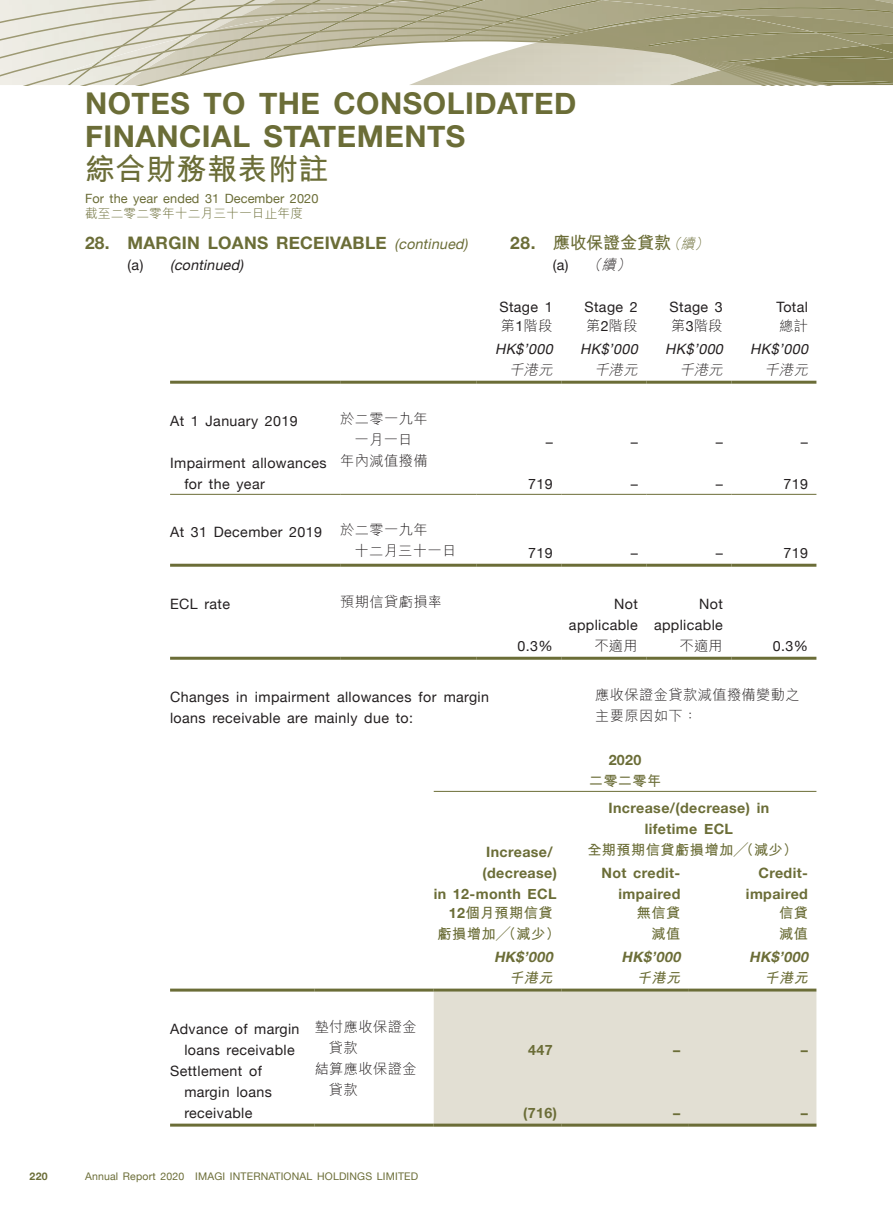
<style>
.page{position:relative;width:893px;height:1212px;background:#fff}
.page>*{position:absolute;margin:0;border:0;box-sizing:border-box;transform-origin:0 0}
.t1{font:700 30px/33px "Helvetica Neue";letter-spacing:.015em;color:#6b6d37}
.t2{font:30px "M Hei HK Bold E Ten B5 H";letter-spacing:.015em;color:#6b6d37}
.t3{font:700 17.25px "Helvetica Neue";letter-spacing:.015em;color:#6b6d37}
.t4{font:17.25px "M Hei HK Bold E Ten B5 H";letter-spacing:-.02em;color:#6b6d37}
.t5{font:14.25px/21px "Helvetica Neue";letter-spacing:.025em;color:#231f20}
.t6{font:700 14.25px/21px "Helvetica Neue";letter-spacing:.025em;color:#6b6d37;text-align:right}
.t7{font:14.25px/21px "M Hei HK Light E Ten B5 H";letter-spacing:.025em;color:#231f20}
.t8{font:14.25px/21px "M Hei HK Bold E Ten B5 H";letter-spacing:.025em;color:#6b6d37;text-align:center}
.t9{font:italic 14.25px "Helvetica Neue";color:#231f20}
.t10{font:italic 700 14.25px "Helvetica Neue";color:#6b6d37}
.t11{font:italic 14.25px "M Hei HK Light E Ten B5 H";color:#231f20}
.t12{font:italic 14.25px "M Hei HK Bold E Ten B5 H";color:#6b6d37}
.t13{font:12.75px "Helvetica Neue";letter-spacing:.005em;color:#6b6d37}
.t14{font:12.75px "M Hei HK Light E Ten B5 H";letter-spacing:.005em;color:#6b6d37}
.t15{font:10.5px "Helvetica Neue";letter-spacing:.015em;color:#6b6d37}
.t16{font:700 10.5px "Helvetica Neue";color:#6b6d37}
.s1{font-weight:400;font-style:italic;font-size:14.25px}
.s2{font-style:normal}
.s3{font-family:"Helvetica Neue";font-weight:700}
.s4{font-family:"M Hei HK Light E Ten B5 H";font-style:italic;font-size:14.25px}
.s5{font-family:"M Hei HK Light E Ten B5 H";font-style:italic}
.s6{font-family:"Helvetica Neue"}
</style>
<div class="page">
<svg style="left:0;top:0;width:893px;height:85px;background:#c4c1aa"></svg>
<hr style="left:170px;top:381px;width:170px;height:3px;background:#6b6d37">
<hr style="left:340px;top:381px;width:136px;height:3px;background:#6b6d37">
<hr style="left:476px;top:381px;width:85px;height:3px;background:#6b6d37">
<hr style="left:561px;top:381px;width:85px;height:3px;background:#6b6d37">
<hr style="left:646px;top:381px;width:85px;height:3px;background:#6b6d37">
<hr style="left:731px;top:381px;width:85px;height:3px;background:#6b6d37">
<hr style="left:170px;top:494px;width:170px;height:1px;background:#6b6d37">
<hr style="left:340px;top:494px;width:136px;height:1px;background:#6b6d37">
<hr style="left:476px;top:494px;width:85px;height:1px;background:#6b6d37">
<hr style="left:561px;top:494px;width:85px;height:1px;background:#6b6d37">
<hr style="left:646px;top:494px;width:85px;height:1px;background:#6b6d37">
<hr style="left:731px;top:494px;width:85px;height:1px;background:#6b6d37">
<hr style="left:170px;top:564px;width:170px;height:3px;background:#6b6d37">
<hr style="left:340px;top:564px;width:136px;height:3px;background:#6b6d37">
<hr style="left:476px;top:564px;width:85px;height:3px;background:#6b6d37">
<hr style="left:561px;top:564px;width:85px;height:3px;background:#6b6d37">
<hr style="left:646px;top:564px;width:85px;height:3px;background:#6b6d37">
<hr style="left:731px;top:564px;width:85px;height:3px;background:#6b6d37">
<hr style="left:170px;top:657px;width:170px;height:3px;background:#6b6d37">
<hr style="left:340px;top:657px;width:136px;height:3px;background:#6b6d37">
<hr style="left:476px;top:657px;width:85px;height:3px;background:#6b6d37">
<hr style="left:561px;top:657px;width:85px;height:3px;background:#6b6d37">
<hr style="left:646px;top:657px;width:85px;height:3px;background:#6b6d37">
<hr style="left:731px;top:657px;width:85px;height:3px;background:#6b6d37">
<div style="left:434px;top:991px;width:382px;height:132px;background:#e2dfd3"></div>
<hr style="left:434px;top:791px;width:382px;height:1px;background:#6b6d37">
<hr style="left:170px;top:988px;width:145px;height:3px;background:#6b6d37">
<hr style="left:315px;top:988px;width:119px;height:3px;background:#6b6d37">
<hr style="left:434px;top:988px;width:127px;height:3px;background:#6b6d37">
<hr style="left:561px;top:988px;width:128px;height:3px;background:#6b6d37">
<hr style="left:689px;top:988px;width:127px;height:3px;background:#6b6d37">
<hr style="left:170px;top:1123px;width:145px;height:3px;background:#6b6d37">
<hr style="left:315px;top:1123px;width:119px;height:3px;background:#6b6d37">
<hr style="left:434px;top:1123px;width:127px;height:3px;background:#6b6d37">
<hr style="left:561px;top:1123px;width:128px;height:3px;background:#6b6d37">
<hr style="left:689px;top:1123px;width:127px;height:3px;background:#6b6d37">
<p class="t16" style="left:30px;top:1169px;width:20px">220</p>
<h1 class="t1" style="left:85px;top:86px;width:493px">NOTES TO THE CONSOLIDATED<br>FINANCIAL STATEMENTS</h1>
<h1 class="t2" style="left:85px;top:157px;width:245px">綜合財務報表附註</h1>
<p class="t13" style="left:85px;top:191px;width:235px">For the year ended 31 December 2020</p>
<p class="t14" style="left:85px;top:209px;width:220px">截至二零二零年十二月三十一日止年度</p>
<p class="t3" style="left:85px;top:232px;width:384px">28. MARGIN LOANS RECEIVABLE <span class="s1">(continued)</span></p>
<p class="t9" style="left:128px;top:256px;width:117px"><span class="s2">( a )</span> (continued)</p>
<p class="t5" style="left:170px;top:410px;width:129px">At 1 January 2019</p>
<p class="t7" style="left:340px;top:410px;width:89px;text-align:center">於二零一九年一月一日</p>
<p class="t5" style="left:184px;top:452px;width:144px;text-indent:-14px">Impairment allowances for the year</p>
<p class="t7" style="left:340px;top:452px;width:89px">年內減值撥備</p>
<p class="t5" style="left:170px;top:521px;width:153px">At 31 December 2019</p>
<p class="t7" style="left:354px;top:521px;width:104px;text-indent:-14px">於二零一九年<br>十二月三十一日</p>
<p class="t4" style="left:510px;top:236px;width:202px"><span class="s3">28.</span> 應收保證金貸款<span class="s4">（續）</span></p>
<p class="t5" style="left:553px;top:254px;width:82px">(a) <span class="s5">（續）</span></p>
<p class="t5" style="left:499px;top:296px;width:55px">Stage 1</p>
<p class="t5" style="left:584px;top:296px;width:55px">Stage 2</p>
<p class="t5" style="left:669px;top:296px;width:55px">Stage 3</p>
<p class="t5" style="left:776px;top:296px;width:33px">Total</p>
<p class="t7" style="left:501px;top:317px;width:53px">第<span class="s6">1</span>階段</p>
<p class="t7" style="left:586px;top:317px;width:53px">第<span class="s6">2</span>階段</p>
<p class="t7" style="left:671px;top:317px;width:53px">第<span class="s6">3</span>階段</p>
<p class="t7" style="left:779px;top:317px;width:30px">總計</p>
<p class="t9" style="left:495px;top:340px;width:62px">HK$’000</p>
<p class="t9" style="left:580px;top:340px;width:62px">HK$’000</p>
<p class="t9" style="left:665px;top:340px;width:62px">HK$’000</p>
<p class="t9" style="left:750px;top:340px;width:62px">HK$’000</p>
<p class="t11" style="left:509px;top:364px;width:47px">千港元</p>
<p class="t11" style="left:594px;top:364px;width:47px">千港元</p>
<p class="t11" style="left:679px;top:364px;width:47px">千港元</p>
<p class="t11" style="left:764px;top:364px;width:47px">千港元</p>
<p class="t5" style="left:546px;top:431px;width:9px">–</p>
<p class="t5" style="left:631px;top:431px;width:9px">–</p>
<p class="t5" style="left:716px;top:431px;width:9px">–</p>
<p class="t5" style="left:801px;top:431px;width:9px">–</p>
<p class="t5" style="left:528px;top:473px;width:26px">719</p>
<p class="t5" style="left:631px;top:473px;width:9px">–</p>
<p class="t5" style="left:716px;top:473px;width:9px">–</p>
<p class="t5" style="left:783px;top:473px;width:26px">719</p>
<p class="t5" style="left:528px;top:542px;width:26px">719</p>
<p class="t5" style="left:631px;top:542px;width:9px">–</p>
<p class="t5" style="left:716px;top:542px;width:9px">–</p>
<p class="t5" style="left:783px;top:542px;width:26px">719</p>
<p class="t5" style="left:170px;top:593px;width:62px">ECL rate</p>
<p class="t7" style="left:340px;top:593px;width:104px">預期信貸虧損率</p>
<p class="t5" style="left:170px;top:686px;width:320px">Changes in impairment allowances for margin loans receivable are mainly due to:</p>
<p class="t5" style="left:518px;top:635px;width:37px">0.3%</p>
<p class="t5" style="left:569px;top:593px;width:70px;text-align:right">Not applicable</p>
<p class="t7" style="left:594px;top:637px;width:45px">不適用</p>
<p class="t5" style="left:654px;top:593px;width:70px;text-align:right">Not applicable</p>
<p class="t7" style="left:679px;top:637px;width:45px">不適用</p>
<p class="t5" style="left:773px;top:635px;width:37px">0.3%</p>
<p class="t7" style="left:595px;top:686px;width:206px">應收保證金貸款減值撥備變動之主要原因如下：</p>
<p class="t6" style="left:609px;top:749px;width:34px">2020</p>
<p class="t8" style="left:589px;top:772px;width:74px">二零二零年</p>
<p class="t6" style="left:434px;top:841px;width:125px">Increase/ (decrease)<br>in 12-month ECL</p>
<p class="t6" style="left:609px;top:797px;width:162px;text-align:center">Increase/(decrease) in lifetime ECL</p>
<p class="t8" style="left:587px;top:841px;width:212px">全期預期信貸虧損增加╱（減少）</p>
<p class="t6" style="left:601px;top:862px;width:80px">Not credit-</p>
<p class="t6" style="left:758px;top:862px;width:51px">Credit-</p>
<p class="t6" style="left:618px;top:883px;width:63px">impaired</p>
<p class="t6" style="left:746px;top:883px;width:63px">impaired</p>
<p class="t5" style="left:184px;top:1018px;width:117px;text-indent:-14px">Advance of margin loans receivable</p>
<p class="t7" style="left:329px;top:1018px;width:89px;text-indent:-14px">墊付應收保證金貸款</p>
<p class="t5" style="left:184px;top:1060px;width:89px;text-indent:-14px">Settlement of margin loans receivable</p>
<p class="t7" style="left:329px;top:1060px;width:89px;text-indent:-14px">結算應收保證金貸款</p>
<p class="t8" style="left:437px;top:904px;width:124px"><span class="s3">12</span>個月預期信貸<br>虧損增加╱（減少）</p>
<p class="t8" style="left:637px;top:904px;width:45px;text-align:right">無信貸減值</p>
<p class="t8" style="left:779px;top:904px;width:30px;text-align:left">信貸減值</p>
<p class="t10" style="left:494px;top:948px;width:64px">HK$’000</p>
<p class="t10" style="left:622px;top:948px;width:64px">HK$’000</p>
<p class="t10" style="left:749px;top:948px;width:64px">HK$’000</p>
<p class="t12" style="left:509px;top:972px;width:48px">千港元</p>
<p class="t12" style="left:637px;top:972px;width:48px">千港元</p>
<p class="t12" style="left:764px;top:972px;width:48px">千港元</p>
<p class="t6" style="left:528px;top:1039px;width:26px">447</p>
<p class="t6" style="left:673px;top:1039px;width:9px">–</p>
<p class="t6" style="left:801px;top:1039px;width:9px">–</p>
<p class="t6" style="left:523px;top:1102px;width:35px">(716)</p>
<p class="t6" style="left:673px;top:1102px;width:9px">–</p>
<p class="t6" style="left:801px;top:1102px;width:9px">–</p>
<p class="t15" style="left:85px;top:1169px;width:335px">Annual Report 2020 IMAGI INTERNATIONAL HOLDINGS LIMITED</p>
</div>
